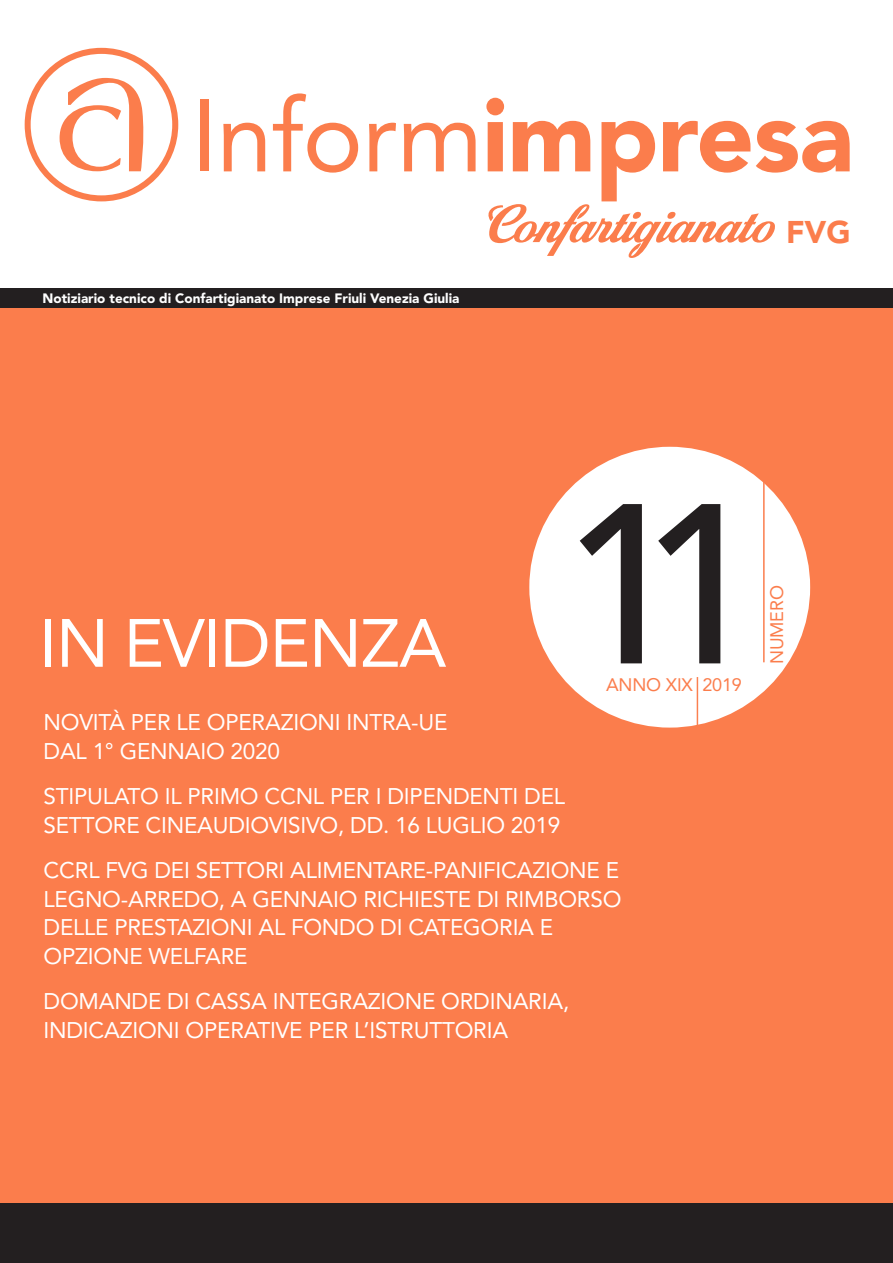
<style>
.page{position:relative;width:893px;height:1263px;background:#fff}
.page>*{position:absolute;margin:0;border:0;box-sizing:border-box;transform-origin:0 0}
.t1{font:500 225px "Avenir LT Std";color:#231f20}
.t2{font:67.5px "Avenir LT Std";letter-spacing:-.01em;color:#fff}
.t3{font:900 31.2px "Avenir LT Std";color:#fb7d4c}
.t4{font:22.5px/28.5px "Avenir LT Std";letter-spacing:-.01em;color:#fff}
.t5{font:18px "Avenir LT Std";letter-spacing:-.01em;color:#fb7d4c}
.t6{font:900 13.5px "Avenir LT Std";color:#fff}
</style>
<div class="page">
<div style="left:0;top:307px;width:893px;height:906px;background:#fb7d4c"></div>
<div style="left:0;top:1203px;width:893px;height:60px;background:#231f20"></div>
<div style="left:0;top:288px;width:893px;height:20px;background:#231f20"></div>
<div style="left:200px;top:100px;width:8px;height:71px;background:#fb7d4c"></div>
<svg style="left:223px;top:123px;width:42px;height:48px"></svg>
<svg style="left:273px;top:93px;width:85px;height:80px"></svg>
<svg style="left:369px;top:123px;width:27px;height:48px"></svg>
<svg style="left:404px;top:123px;width:72px;height:48px"></svg>
<svg style="left:486px;top:98px;width:364px;height:160px"></svg>
<svg style="left:25px;top:48px;width:153px;height:153px"></svg>
<div style="left:529px;top:447px;width:281px;height:281px;background:#fff;border-radius:50%"></div>
<hr style="left:763px;top:441px;width:2px;height:221px;background:#fb7d4c">
<hr style="left:697px;top:677px;width:1px;height:51px;background:#fb7d4c">
<p class="t6" style="left:43px;top:290px;width:419px">Notiziario tecnico di Confartigianato Imprese Friuli Venezia Giulia</p>
<p class="t3" style="left:786px;top:213px;width:66px">FVG</p>
<p class="t2" style="left:39px;top:604px;width:409px">IN EVIDENZA</p>
<p class="t1" style="left:561px;top:455px;width:203px">11</p>
<p class="t5" style="left:606px;top:674px;width:137px">ANNO XIX 2019</p>
<p class="t4" style="left:44px;top:708px;width:405px">NOVITÀ PER LE OPERAZIONI INTRA-UE</p>
<p class="t4" style="left:44px;top:737px;width:238px">DAL 1° GENNAIO 2020</p>
<p class="t4" style="left:44px;top:782px;width:523px">STIPULATO IL PRIMO CCNL PER I DIPENDENTI DEL<br>SETTORE CINEAUDIOVISIVO, DD. 16 LUGLIO 2019</p>
<p class="t4" style="left:44px;top:856px;width:579px">CCRL FVG DEI SETTORI ALIMENTARE-PANIFICAZIONE E LEGNO-ARREDO, A GENNAIO RICHIESTE DI RIMBORSO DELLE PRESTAZIONI AL FONDO DI CATEGORIA E OPZIONE WELFARE</p>
<p class="t4" style="left:44px;top:987px;width:527px">DOMANDE DI CASSA INTEGRAZIONE ORDINARIA,<br>INDICAZIONI OPERATIVE PER L’ISTRUTTORIA</p>
<p class="t5" style="left:767px;top:664px;width:80px;rotate:-90deg">NUMERO</p>
</div>
